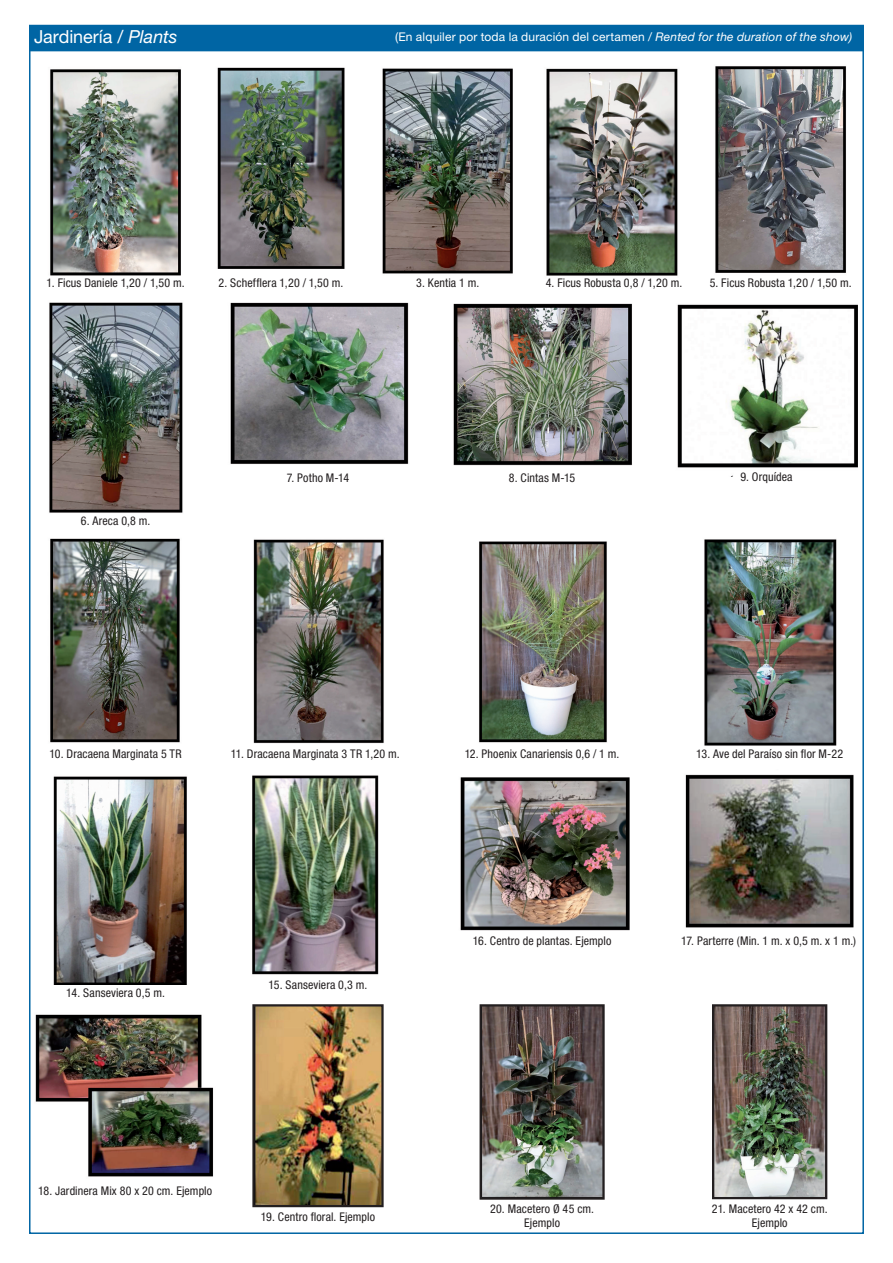
<style>
.page{position:relative;width:893px;height:1263px;background:#fff}
.page>*{position:absolute;margin:0;border:0;box-sizing:border-box;transform-origin:0 0}
.t1{font:18px "Helvetica Neue LT Std";letter-spacing:-.005em;color:#fff}
.pie_plantas{font:condensed 12px/14.4px "Helvetica Neue LT Std";letter-spacing:.01em;color:#231f20;text-align:center}
.t2{font:12px "Helvetica Neue LT Std";letter-spacing:.015em;color:#fff}
.s1{font-style:italic}
</style>
<div class="page">
<div style="left:29px;top:25px;width:835px;height:26px;background:#0065a4"></div>
<img style="left:49px;top:302px;width:134px;height:211px">
<img style="left:453px;top:303px;width:179px;height:163px">
<img style="left:230px;top:302px;width:179px;height:162px">
<img style="left:677px;top:304px;width:181px;height:172px">
<img style="left:50px;top:538px;width:130px;height:205px">
<img style="left:479px;top:541px;width:128px;height:202px">
<img style="left:253px;top:539px;width:131px;height:205px">
<img style="left:704px;top:539px;width:133px;height:207px">
<img style="left:53px;top:776px;width:134px;height:208px">
<img style="left:460px;top:777px;width:170px;height:154px">
<img style="left:252px;top:775px;width:127px;height:200px">
<img style="left:685px;top:774px;width:169px;height:154px">
<img style="left:35px;top:1014px;width:179px;height:163px">
<img style="left:479px;top:1004px;width:126px;height:196px">
<img style="left:252px;top:1004px;width:132px;height:204px">
<img style="left:712px;top:1004px;width:116px;height:196px">
<img style="left:50px;top:69px;width:131px;height:207px">
<img style="left:382px;top:68px;width:130px;height:206px">
<img style="left:217px;top:67px;width:128px;height:202px">
<img style="left:546px;top:68px;width:132px;height:208px">
<img style="left:715px;top:66px;width:131px;height:207px">
<p class="t1" style="left:34px;top:25px;width:145px">Jardinería <span class="s1">/ Plants</span></p>
<p class="t2" style="left:395px;top:30px;width:458px">(En alquiler por toda la duración del certamen <span class="s1">/ Rented for the duration of the show)</span></p>
<p class="pie_plantas" style="left:47px;top:276px;width:140px">1. Ficus Daniele 1,20 / 1,50 m.</p>
<p class="pie_plantas" style="left:219px;top:276px;width:126px">2. Schefflera 1,20 / 1,50 m.</p>
<p class="pie_plantas" style="left:416px;top:276px;width:65px">3. Kentia 1 m.</p>
<p class="pie_plantas" style="left:546px;top:276px;width:138px">4. Ficus Robusta 0,8 / 1,20 m.</p>
<p class="pie_plantas" style="left:710px;top:276px;width:144px">5. Ficus Robusta 1,20 / 1,50 m.</p>
<p class="pie_plantas" style="left:81px;top:514px;width:71px">6. Areca 0,8 m.</p>
<p class="pie_plantas" style="left:287px;top:470px;width:64px">7. Potho M-14</p>
<p class="pie_plantas" style="left:509px;top:470px;width:68px">8. Cintas M-15</p>
<p class="pie_plantas" style="left:740px;top:469px;width:54px">9. Orquídea</p>
<p class="pie_plantas" style="left:49px;top:746px;width:134px">10. Dracaena Marginata 5 TR</p>
<p class="pie_plantas" style="left:231px;top:746px;width:171px">11. Dracaena Marginata 3 TR 1,20 m.</p>
<p class="pie_plantas" style="left:465px;top:746px;width:156px">12. Phoenix Canariensis 0,6 / 1 m.</p>
<p class="pie_plantas" style="left:696px;top:746px;width:148px">13. Ave del Paraíso sin flor M-22</p>
<p class="pie_plantas" style="left:66px;top:986px;width:100px">14. Sanseviera 0,5 m.</p>
<p class="pie_plantas" style="left:269px;top:977px;width:100px">15. Sanseviera 0,3 m.</p>
<p class="pie_plantas" style="left:473px;top:934px;width:140px">16. Centro de plantas. Ejemplo</p>
<p class="pie_plantas" style="left:681px;top:934px;width:176px">17. Parterre (Min. 1 m. x 0,5 m. x 1 m.)</p>
<p class="pie_plantas" style="left:38px;top:1183px;width:175px">18. Jardinera Mix 80 x 20 cm. Ejemplo</p>
<p class="pie_plantas" style="left:261px;top:1209px;width:116px">19. Centro floral. Ejemplo</p>
<p class="pie_plantas" style="left:490px;top:1201px;width:105px">20. Macetero Ø 45 cm.<br>Ejemplo</p>
<p class="pie_plantas" style="left:712px;top:1201px;width:117px">21. Macetero 42 x 42 cm.<br>Ejemplo</p>
</div>
